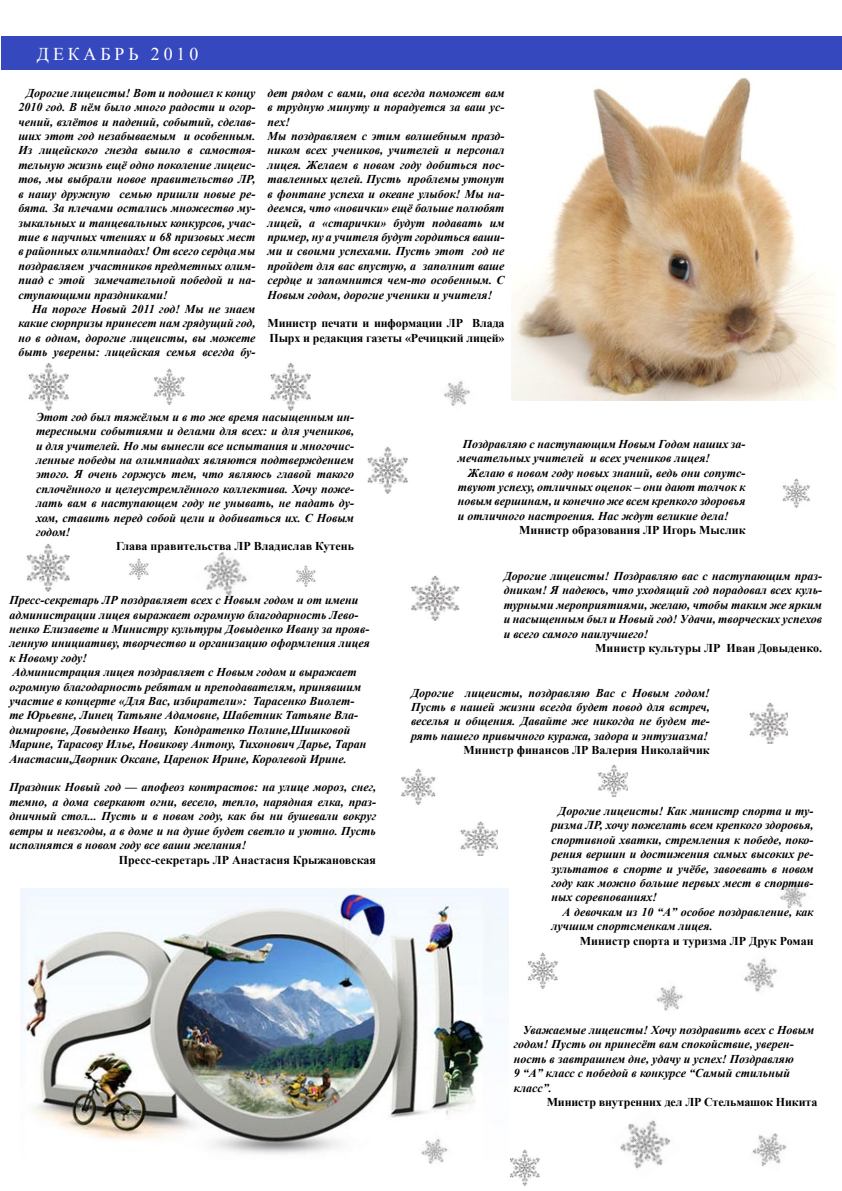
<style>
.page{position:relative;width:842px;height:1191px;background:#fff}
.page>*{position:absolute;margin:0;border:0;box-sizing:border-box;transform-origin:0 0}
.t1{font:18px "Times New Roman";letter-spacing:.22em;color:#fff}
.t2{font:italic 700 12px/14.4px "Times New Roman";color:#000;text-align:justify}
.t3{font:700 12px/14.4px "Times New Roman";color:#000}
</style>
<div class="page">
<img style="left:780px;top:884px;width:26px;height:25px">
<img style="left:204px;top:552px;width:43px;height:44px">
<img style="left:460px;top:821px;width:37px;height:34px">
<img style="left:598px;top:764px;width:29px;height:33px">
<img style="left:749px;top:702px;width:38px;height:41px">
<div style="left:1px;top:36px;width:841px;height:33px;background:#3548be"></div>
<img style="left:26px;top:544px;width:44px;height:47px">
<img style="left:401px;top:768px;width:35px;height:36px">
<img style="left:28px;top:363px;width:41px;height:48px">
<img style="left:129px;top:558px;width:20px;height:22px">
<img style="left:527px;top:952px;width:31px;height:36px">
<img style="left:782px;top:478px;width:28px;height:29px">
<img style="left:411px;top:575px;width:49px;height:45px">
<img style="left:21px;top:888px;width:487px;height:266px">
<img style="left:512px;top:77px;width:323px;height:324px">
<img style="left:154px;top:369px;width:31px;height:35px">
<img style="left:270px;top:363px;width:41px;height:48px">
<img style="left:367px;top:447px;width:41px;height:47px">
<img style="left:296px;top:565px;width:20px;height:22px">
<img style="left:744px;top:958px;width:33px;height:34px">
<img style="left:509px;top:1149px;width:31px;height:36px">
<img style="left:752px;top:1133px;width:35px;height:33px">
<img style="left:656px;top:986px;width:27px;height:25px">
<img style="left:620px;top:1120px;width:51px;height:49px">
<img style="left:417px;top:1132px;width:37px;height:32px">
<img style="left:444px;top:381px;width:26px;height:25px">
<h1 class="t1" style="left:37px;top:41px;width:163px">ДЕКАБРЬ 2010</h1>
<p class="t2" style="left:18px;top:85px;width:239px;text-indent:8px">Дорогие лицеисты! Вот и подошел к концу 2010 год. В нём было много радости и огор&shy;чений, взлётов и падений, событий, сделав&shy;ших этот год незабываемым и особенным.<br>Из лицейского гнезда вышло в самостоя&shy;тельную жизнь ещё одно поколение лицеис&shy;тов, мы выбрали новое правительство ЛР, в нашу дружную семью пришли новые ре&shy;бята. За плечами остались множество му&shy;зыкальных и танцевальных конкурсов, учас&shy;тие в научных чтениях и 68 призовых мест в районных олимпиадах! От всего сердца мы поздравляем участников предметных олим&shy;пиад с этой замечательной победой и на&shy;ступающими праздниками!</p>
<p class="t2" style="left:18px;top:301px;width:239px;text-indent:14px">На пороге Новый 2011 год! Мы не знаем какие сюрпризы принесет нам грядущий год, но в одном, дорогие лицеисты, вы можете быть уверены: лицейская семья всегда бу-</p>
<p class="t2" style="left:267px;top:85px;width:239px;text-align:left">дет рядом с вами, она всегда поможет вам в трудную минуту и порадуется за ваш ус&shy;пех!<br>Мы поздравляем с этим волшебным празд&shy;ником всех учеников, учителей и персонал лицея. Желаем в новом году добиться пос&shy;тавленных целей. Пусть проблемы утонут в фонтане успеха и океане улыбок! Мы на&shy;деемся, что «новички» ещё больше полюбят лицей, а «старички» будут подавать им пример, ну а учителя будут гордиться ваши&shy;ми и своими успехами. Пусть этот год не пройдет для вас впустую, а заполнит ваше сердце и запомнится чем-то особенным. С Новым годом, дорогие ученики и учителя!</p>
<p class="t3" style="left:267px;top:316px;width:239px">Министр печати и информации ЛР Влада<br>Пырх и редакция газеты «Речицкий лицей»</p>
<p class="t2" style="left:36px;top:409px;width:320px">Этот год был тяжёлым и в то же время насыщенным ин&shy;тересными событиями и делами для всех: и для учеников, и для учителей. Но мы вынесли все испытания и многочис&shy;ленные победы на олимпиадах являются подтверждением этого. Я очень горжусь тем, что являюсь главой такого сплочённого и целеустремлённого коллектива. Хочу поже&shy;лать вам в наступающем году не унывать, не падать ду&shy;хом, ставить перед собой цели и добиваться их. С Новым годом!</p>
<p class="t3" style="left:116px;top:539px;width:239px">Глава правительства ЛР Владислав Кутень</p>
<p class="t2" style="left:9px;top:592px;width:362px;text-align:left">Пресс-секретарь ЛР поздравляет всех с Новым годом и от имени администрации лицея выражает огромную благодарность Лево&shy;ненко Елизавете и Министру культуры Довыденко Ивану за прояв&shy;ленную инициативу, творчество и организацию оформления лицея к Новому году!<br>Администрация лицея поздравляет с Новым годом и выражает огромную благодарность ребятам и преподавателям, принявшим участие в концерте «Для Вас, избиратели»: Тарасенко Виолет&shy;те Юрьевне, Линец Татьяне Адамовне, Шабетник Татьяне Вла&shy;димировне, Довыденко Ивану, Кондратенко Полине,Шишковой Марине, Тарасову Илье, Новикову Антону, Тихонович Дарье, Таран Анастасии,Дворник Оксане, Царенок Ирине, Королевой Ирине.</p>
<p class="t2" style="left:9px;top:780px;width:368px">Праздник Новый год — апофеоз контрастов: на улице мороз, снег, темно, а дома сверкают огни, весело, тепло, нарядная елка, праз&shy;дничный стол... Пусть и в новом году, как бы ни бушевали вокруг ветры и невзгоды, а в доме и на душе будет светло и уютно. Пусть исполнятся в новом году все ваши желания!</p>
<p class="t3" style="left:119px;top:852px;width:259px">Пресс-секретарь ЛР Анастасия Крыжановская</p>
<p class="t2" style="left:458px;top:436px;width:289px;text-indent:5px">Поздравляю с наступающим Новым Годом наших за&shy;мечательных учителей и всех учеников лицея!</p>
<p class="t2" style="left:458px;top:465px;width:289px;text-indent:10px">Желаю в новом году новых знаний, ведь они сопутс&shy;твуют успеху, отличных оценок – они дают толчок к новым вершинам, и конечно же всем крепкого здоровья и отличного настроения. Нас ждут великие дела!</p>
<p class="t3" style="left:519px;top:523px;width:228px">Министр образования ЛР Игорь Мыслик</p>
<p class="t2" style="left:504px;top:568px;width:320px">Дорогие лицеисты! Поздравляю вас с наступающим праз&shy;дником! Я надеюсь, что уходящий год порадовал всех куль&shy;турными мероприятиями, желаю, чтобы таким же ярким и насыщенным был и Новый год! Удачи, творческих успехов и всего самого наилучшего!</p>
<p class="t3" style="left:595px;top:640px;width:228px">Министр культуры ЛР Иван Довыденко.</p>
<p class="t2" style="left:411px;top:685px;width:300px">Дорогие лицеисты, поздравляю Вас с Новым годом!<br>Пусть в нашей жизни всегда будет повод для встреч, веселья и общения. Давайте же никогда не будем те&shy;рять нашего привычного куража, задора и энтузиазма!</p>
<p class="t3" style="left:464px;top:742px;width:248px">Министр финансов ЛР Валерия Николайчик</p>
<p class="t2" style="left:551px;top:803px;width:264px;text-indent:7px">Дорогие лицеисты! Как министр спорта и ту&shy;ризма ЛР, хочу пожелать всем крепкого здоровья, спортивной хватки, стремления к победе, поко&shy;рения вершин и достижения самых высоких ре&shy;зультатов в спорте и учёбе, завоевать в новом году как можно больше первых мест в спортив&shy;ных соревнованиях!</p>
<p class="t2" style="left:551px;top:904px;width:264px;text-indent:11px">А девочкам из 10 “А” особое поздравление, как лучшим спортсменкам лицея.</p>
<p class="t3" style="left:580px;top:933px;width:235px">Министр спорта и туризма ЛР Друк Роман</p>
<p class="t2" style="left:514px;top:1022px;width:302px;text-align:left;text-indent:9px">Уважаемые лицеисты! Хочу поздравить всех с Новым годом! Пусть он принесёт вам спокойствие, уверен&shy;ность в завтрашнем дне, удачу и успех! Поздравляю<br>9 “А” класс с победой в конкурсе “Самый стильный класс”.</p>
<p class="t3" style="left:547px;top:1094px;width:272px">Министр внутренних дел ЛР Стельмашок Никита</p>
</div>
